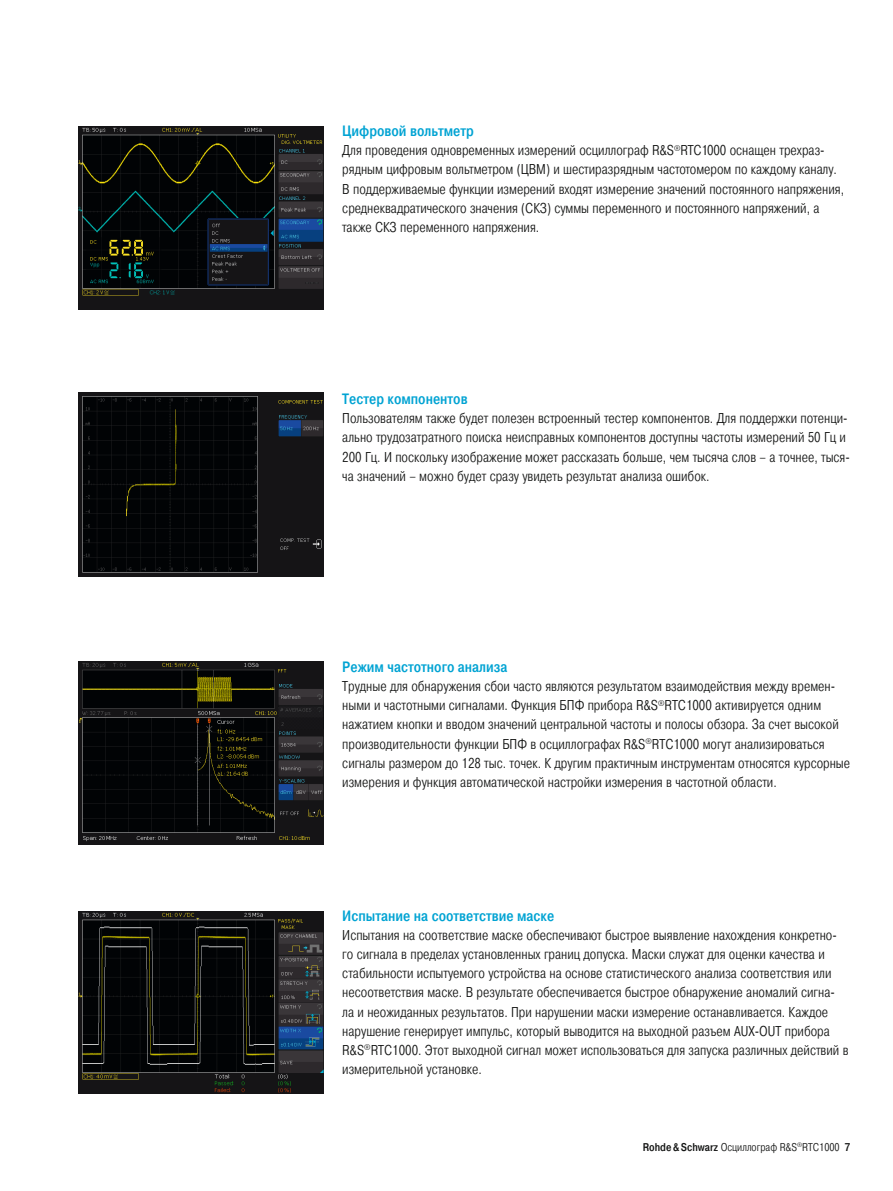
<style>
.page{position:relative;width:893px;height:1191px;background:#fff}
.page>*{position:absolute;margin:0;border:0;box-sizing:border-box;transform-origin:0 0}
.t1{font:500 15px "Pragmatica Cond";color:#00a3d3}
.t2{font:300 14.25px/19.2px "Pragmatica Cond";color:#131413}
.t3{font:300 11.25px "Pragmatica Cond";color:#131413}
.s1{font-weight:500}
</style>
<div class="page">
<img style="left:79px;top:393px;width:244px;height:183px">
<img style="left:79px;top:127px;width:244px;height:183px">
<img style="left:79px;top:661px;width:244px;height:184px">
<img style="left:79px;top:911px;width:244px;height:182px">
<p class="t1" style="left:342px;top:122px;width:133px">Цифровой вольтметр</p>
<p class="t2" style="left:342px;top:141px;width:503px">Для проведения одновременных измерений осциллограф R&amp;S<sup>®</sup>RTC1000 оснащен трехраз&shy;рядным цифровым вольтметром (ЦВМ) и шестиразрядным частотомером по каждому каналу.<br>В поддерживаемые функции измерений входят измерение значений постоянного напряжения, среднеквадратического значения (СКЗ) суммы переменного и постоянного напряжений, а также СКЗ переменного напряжения.</p>
<p class="t1" style="left:342px;top:390px;width:127px">Тестер компонентов</p>
<p class="t2" style="left:342px;top:409px;width:509px">Пользователям также будет полезен встроенный тестер компонентов. Для поддержки потенци&shy;ально трудозатратного поиска неисправных компонентов доступны частоты измерений 50 Гц и 200 Гц. И поскольку изображение может рассказать больше, чем тысяча слов – а точнее, тыся&shy;ча значений – можно будет сразу увидеть результат анализа ошибок.</p>
<p class="t1" style="left:342px;top:658px;width:167px">Режим частотного анализа</p>
<p class="t2" style="left:342px;top:677px;width:509px">Трудные для обнаружения сбои часто являются результатом взаимодействия между времен&shy;ными и частотными сигналами. Функция БПФ прибора R&amp;S<sup>®</sup>RTC1000 активируется одним нажатием кнопки и вводом значений центральной частоты и полосы обзора. За счет высокой производительности функции БПФ в осциллографах R&amp;S<sup>®</sup>RTC1000 могут анализироваться сигналы размером до 128 тыс. точек. К другим практичным инструментам относятся курсорные измерения и функция автоматической настройки измерения в частотной области.</p>
<p class="t1" style="left:342px;top:907px;width:213px">Испытание на соответствие маске</p>
<p class="t2" style="left:342px;top:925px;width:508px">Испытания на соответствие маске обеспечивают быстрое выявление нахождения конкретно&shy;го сигнала в пределах установленных границ допуска. Маски служат для оценки качества и стабильности испытуемого устройства на основе статистического анализа соответствия или несоответствия маске. В результате обеспечивается быстрое обнаружение аномалий сигна&shy;ла и неожиданных результатов. При нарушении маски измерение останавливается. Каждое нарушение генерирует импульс, который выводится на выходной разъем AUX-OUT прибора R&amp;S<sup>®</sup>RTC1000. Этот выходной сигнал может использоваться для запуска различных действий в измерительной установке.</p>
<p class="t3" style="left:643px;top:1140px;width:209px"><span class="s1">Rohde&amp;Schwarz</span> Осциллограф R&amp;S<sup>®</sup>RTC1000 <span class="s1">7</span></p>
</div>
